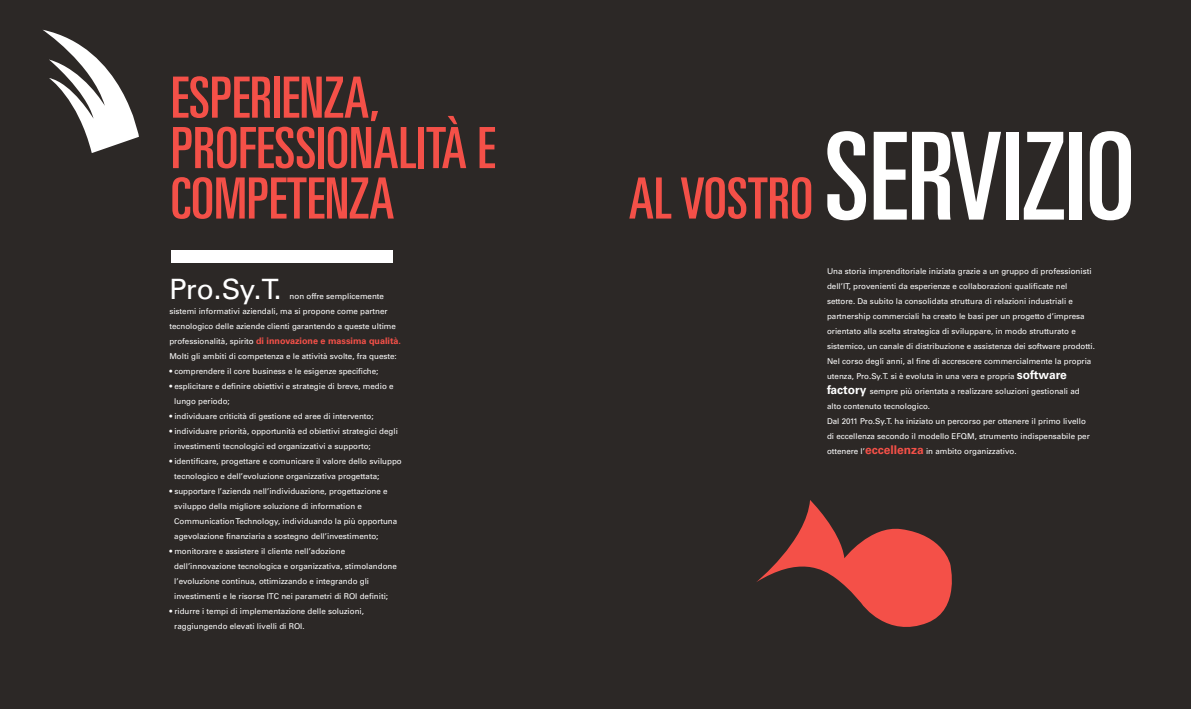
<style>
.page{position:relative;width:1191px;height:709px;background:#2c2826}
.page>*{position:absolute;margin:0;border:0;box-sizing:border-box;transform-origin:0 0}
.t1{font:ultra-condensed 56.9px/50.4px "Univers LT Std";color:#f45048}
.t2{font:28px "Univers LT Std";color:#fff}
.t3{font:700 9px "Univers LT Std";color:#f45048}
.t4{font:8px/15px "Univers LT Std";color:#fff}
.s1{font-weight:400;font-size:8px;color:#fff}
.s2{font-size:121.5px;color:#fff}
.s3{font-weight:700;font-size:12px}
.s4{font-weight:700;font-size:12px;color:#f45048}
</style>
<div class="page">
<div style="left:171px;top:251px;width:221px;height:12px;background:#fff"></div>
<svg style="left:43px;top:30px;width:96px;height:123px"></svg>
<svg style="left:756px;top:500px;width:196px;height:127px"></svg>
<h1 class="t1" style="left:171px;top:72px;width:326px">ESPERIENZA,<br>PROFESSIONALITÀ E<br>COMPETENZA</h1>
<h2 class="t2" style="left:169px;top:273px;width:114px">Pro.Sy.T.</h2>
<p class="t4" style="left:169px;top:289px;width:228px;text-indent:120px">non offre semplicemente sistemi informativi aziendali, ma si propone come partner tecnologico delle aziende clienti garantendo a queste ultime</p>
<p class="t3" style="left:169px;top:336px;width:233px"><span class="s1">professionalità, spirito</span> di innovazione e massima qualità.</p>
<p class="t4" style="left:169px;top:349px;width:229px">Molti gli ambiti di competenza e le attività svolte, fra queste:</p>
<p class="t4" style="left:169px;top:364px;width:210px">• comprendere il core business e le esigenze specifiche;</p>
<p class="t4" style="left:174px;top:379px;width:221px;text-indent:-5px">• esplicitare e definire obiettivi e strategie di breve, medio e lungo periodo;</p>
<p class="t4" style="left:169px;top:409px;width:206px">• individuare criticità di gestione ed aree di intervento;</p>
<p class="t4" style="left:174px;top:424px;width:225px;text-indent:-5px">• individuare priorità, opportunità ed obiettivi strategici degli investimenti tecnologici ed organizzativi a supporto;</p>
<p class="t4" style="left:174px;top:454px;width:229px;text-indent:-5px">• identificare, progettare e comunicare il valore dello sviluppo tecnologico e dell’evoluzione organizzativa progettata;</p>
<p class="t4" style="left:174px;top:484px;width:224px;text-indent:-5px">• supportare l’azienda nell’individuazione, progettazione e sviluppo della migliore soluzione di information e Communication Technology, individuando la più opportuna agevolazione finanziaria a sostegno dell’investimento;</p>
<p class="t4" style="left:174px;top:544px;width:224px;text-indent:-5px">• monitorare e assistere il cliente nell’adozione dell’innovazione tecnologica e organizzativa, stimolandone l’evoluzione continua, ottimizzando e integrando gli investimenti e le risorse ITC nei parametri di ROI definiti;</p>
<p class="t4" style="left:174px;top:604px;width:191px;text-indent:-5px">• ridurre i tempi di implementazione delle soluzioni, raggiungendo elevati livelli di ROI.</p>
<h1 class="t1" style="left:628px;top:173px;width:508px">AL VOSTRO <span class="s2">SERVIZIO</span></h1>
<p class="t4" style="left:827px;top:263px;width:269px">Una storia imprenditoriale iniziata grazie a un gruppo di professionisti dell’IT, provenienti da esperienze e collaborazioni qualificate nel settore. Da subito la consolidata struttura di relazioni industriali e partnership commerciali ha creato le basi per un progetto d’impresa orientato alla scelta strategica di sviluppare, in modo strutturato e sistemico, un canale di distribuzione e assistenza dei software prodotti.<br>Nel corso degli anni, al fine di accrescere commercialmente la propria utenza, Pro.Sy.T. si è evoluta in una vera e propria <span class="s3">software factory</span> sempre più orientata a realizzare soluzioni gestionali ad alto contenuto tecnologico.<br>Dal 2011 Pro.Sy.T. ha iniziato un percorso per ottenere il primo livello<br>di eccellenza secondo il modello EFQM, strumento indispensabile per ottenere l’<span class="s4">eccellenza</span> in ambito organizzativo.</p>
</div>
